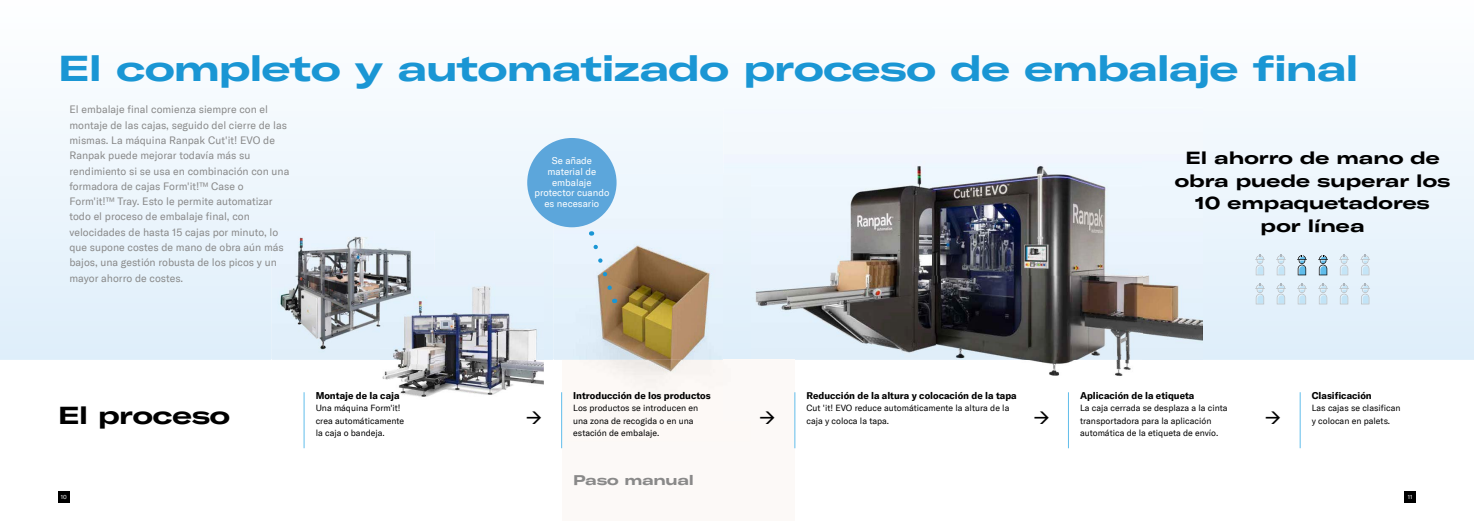
<style>
.page{position:relative;width:1474px;height:521px;background:#fff}
.page>*{position:absolute;margin:0;border:0;box-sizing:border-box;transform-origin:0 0}
.t1{font:700 expanded 35.88px "GT America";letter-spacing:-.02em;color:#1a96d4}
.t2{font:700 expanded 24.5px "GT America";letter-spacing:-.01em;color:#000}
.t3{font:700 expanded 17.5px/22.8px "GT America";color:#000;text-align:center}
.t4{font:700 expanded 14px "GT America";letter-spacing:-.02em;color:#898989}
.t5{font:10.5px/15.3px "GT America";color:#898989}
.t6{font:700 9.62px "GT America";color:#000}
.t7{font:9.62px/10.5px "GT America";color:#fff;text-align:center}
.t8{font:8.75px/12.2px "GT America";color:#000}
.t9{font:5.77px "GT America";color:#fff}
</style>
<div class="page">
<svg style="left:0;top:109px;width:1473px;height:251px"></svg>
<div style="left:562px;top:360px;width:232px;height:161px;background:#fcf9f7"></div>
<img style="left:272px;top:231px;width:163px;height:129px">
<img style="left:380px;top:270px;width:164px;height:127px">
<img style="left:553px;top:174px;width:197px;height:268px">
<img style="left:723px;top:360px;width:408px;height:60px">
<img style="left:723px;top:109px;width:419px;height:167px">
<img style="left:1142px;top:109px;width:60px;height:251px">
<img style="left:750px;top:276px;width:393px;height:84px">
<svg style="left:1255px;top:255px;width:9px;height:20px"></svg>
<svg style="left:1255px;top:284px;width:9px;height:20px"></svg>
<svg style="left:1318px;top:255px;width:9px;height:20px"></svg>
<svg style="left:1318px;top:284px;width:9px;height:20px"></svg>
<svg style="left:1297px;top:255px;width:9px;height:20px"></svg>
<svg style="left:1297px;top:284px;width:9px;height:20px"></svg>
<svg style="left:1276px;top:255px;width:9px;height:20px"></svg>
<svg style="left:1276px;top:284px;width:9px;height:20px"></svg>
<svg style="left:1339px;top:255px;width:9px;height:20px"></svg>
<svg style="left:1360px;top:255px;width:9px;height:20px"></svg>
<svg style="left:1339px;top:284px;width:9px;height:20px"></svg>
<svg style="left:1360px;top:284px;width:9px;height:20px"></svg>
<hr style="left:561px;top:392px;width:1px;height:56px;background:#60bdeb">
<hr style="left:794px;top:392px;width:1px;height:56px;background:#60bdeb">
<hr style="left:1068px;top:392px;width:1px;height:56px;background:#60bdeb">
<hr style="left:1299px;top:392px;width:1px;height:56px;background:#60bdeb">
<hr style="left:304px;top:392px;width:1px;height:56px;background:#60bdeb">
<div style="left:527px;top:138px;width:89px;height:89px;background:#5ca6db;border-radius:50%"></div>
<svg style="left:590px;top:231px;width:27px;height:72px;background:#cccdca"></svg>
<div style="left:58px;top:491px;width:11px;height:11px;background:#000"></div>
<div style="left:1404px;top:491px;width:11px;height:11px;background:#000"></div>
<svg style="left:760px;top:411px;width:14px;height:9px"></svg>
<svg style="left:1034px;top:411px;width:14px;height:9px"></svg>
<h1 class="t1" style="left:58px;top:45px;width:1301px">El completo y automatizado proceso de embalaje final</h1>
<p class="t5" style="left:69px;top:102px;width:221px">El embalaje final comienza siempre con el montaje de las cajas, seguido del cierre de las mismas. La máquina Ranpak Cut'it! EVO de Ranpak puede mejorar todavía más su rendimiento si se usa en combinación con una formadora de cajas Form'it!™ Case o Form'it!™ Tray. Esto le permite automatizar todo el proceso de embalaje final, con velocidades de hasta 15 cajas por minuto, lo que supone costes de mano de obra aún más bajos, una gestión robusta de los picos y un mayor ahorro de costes.</p>
<h3 class="t3" style="left:1174px;top:146px;width:277px">El ahorro de mano de obra puede superar los<br>10 empaquetadores por línea</h3>
<p class="t7" style="left:534px;top:156px;width:76px">Se añade material de embalaje protector cuando es necesario</p>
<h2 class="t2" style="left:58px;top:400px;width:173px">El proceso</h2>
<p class="t6" style="left:316px;top:390px;width:85px">Montaje de la caja</p>
<p class="t8" style="left:316px;top:402px;width:90px">Una máquina Form'it! crea automáticamente la caja o bandeja.</p>
<p class="t6" style="left:573px;top:390px;width:139px">Introducción de los productos</p>
<p class="t8" style="left:573px;top:402px;width:126px">Los productos se introducen en una zona de recogida o en una estación de embalaje.</p>
<h3 class="t4" style="left:573px;top:471px;width:122px">Paso manual</h3>
<p class="t6" style="left:806px;top:390px;width:212px">Reducción de la altura y colocación de la tapa</p>
<p class="t8" style="left:806px;top:402px;width:204px">Cut 'it! EVO reduce automáticamente la altura de la caja y coloca la tapa.</p>
<p class="t6" style="left:1080px;top:390px;width:116px">Aplicación de la etiqueta</p>
<p class="t8" style="left:1080px;top:402px;width:149px">La caja cerrada se desplaza a la cinta transportadora para la aplicación automática de la etiqueta de envío.</p>
<p class="t6" style="left:1311px;top:390px;width:62px">Clasificación</p>
<p class="t8" style="left:1311px;top:402px;width:90px">Las cajas se clasifican y colocan en palets.</p>
<p class="t9" style="left:61px;top:493px;width:7px">10</p>
<p class="t9" style="left:1407px;top:493px;width:6px">11</p>
</div>
